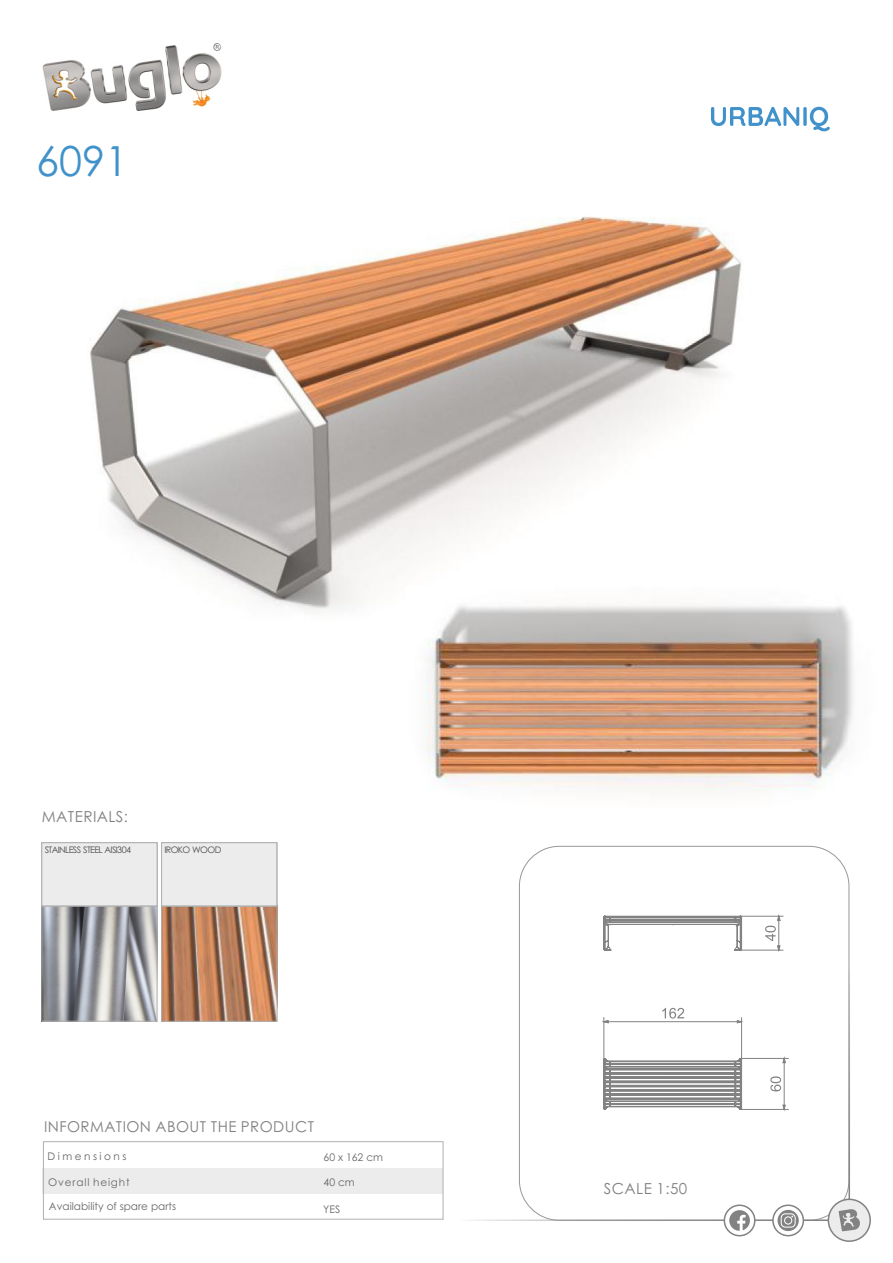
<style>
.page{position:relative;width:893px;height:1263px;background:#fff}
.page>*{position:absolute;margin:0;border:0;box-sizing:border-box;transform-origin:0 0}
.t1{font:41.4px "Century Gothic";color:#4192ca}
.t2{font:15.15px "Century Gothic";letter-spacing:.03em;color:#818281}
.t3{font:15px "Century Gothic";letter-spacing:.03em;color:#818281}
.t4{font:10.5px "Century Gothic";color:#676767}
.t5{font:10.5px "Century Gothic";letter-spacing:.08em;color:#676767}
.t6{font:10.5px "Century Gothic";letter-spacing:.235em;color:#676767}
.t7{font:9px "Century Gothic";letter-spacing:-.07em;color:#4e4e4d}
</style>
<div class="page">
<img style="left:90px;top:217px;width:651px;height:395px">
<img style="left:405px;top:587px;width:449px;height:205px">
<hr style="left:456px;top:1219px;width:373px;height:2px;background:#818281">
<img style="left:42px;top:43px;width:180px;height:68px">
<svg style="left:828px;top:1198px;width:43px;height:44px"></svg>
<svg style="left:839px;top:1208px;width:23px;height:23px"></svg>
<svg style="left:724px;top:1204px;width:31px;height:32px"></svg>
<svg style="left:729px;top:1210px;width:21px;height:21px"></svg>
<svg style="left:772px;top:1204px;width:32px;height:32px"></svg>
<hr style="left:848px;top:963px;width:2px;height:236px;background:#818281">
<svg style="left:711px;top:107px;width:119px;height:24px"></svg>
<svg style="left:778px;top:1210px;width:21px;height:21px"></svg>
<svg style="left:781px;top:1213px;width:15px;height:14px"></svg>
<div style="left:43px;top:1168px;width:400px;height:26px;background:#ececec"></div>
<hr style="left:43px;top:1142px;width:1px;height:77px;background:#afb0b0">
<hr style="left:443px;top:1180px;width:1px;height:39px;background:#afb0b0">
<hr style="left:443px;top:1142px;width:1px;height:38px;background:#afb0b0">
<hr style="left:43px;top:1219px;width:400px;height:1px;background:#afb0b0">
<hr style="left:43px;top:1141px;width:400px;height:1px;background:#afb0b0">
<svg style="left:43px;top:907px;width:112px;height:112px;background:#a0a2a5"></svg>
<div style="left:41px;top:905px;width:116px;height:116px;border:1px solid #afb0b0"></div>
<img style="left:163px;top:907px;width:112px;height:113px">
<div style="left:161px;top:905px;width:116px;height:117px;border:1px solid #afb0b0"></div>
<svg style="left:41px;top:842px;width:237px;height:65px;background:#e8e8e8"></svg>
<hr style="left:740px;top:1109px;width:48px;height:1px;background:#818281">
<hr style="left:740px;top:1058px;width:48px;height:1px;background:#818281">
<hr style="left:741px;top:1017px;width:1px;height:42px;background:#818281">
<hr style="left:603px;top:1017px;width:1px;height:42px;background:#818281">
<hr style="left:740px;top:950px;width:43px;height:1px;background:#818281">
<hr style="left:740px;top:916px;width:43px;height:1px;background:#818281">
<svg style="left:770px;top:1057px;width:16px;height:52px"></svg>
<svg style="left:603px;top:1008px;width:140px;height:16px"></svg>
<svg style="left:765px;top:915px;width:16px;height:36px"></svg>
<svg style="left:603px;top:916px;width:139px;height:34px"></svg>
<svg style="left:603px;top:1058px;width:139px;height:52px"></svg>
<h1 class="t1" style="left:36px;top:145px;width:93px">6091</h1>
<h2 class="t2" style="left:42px;top:811px;width:88px">MATERIALS:</h2>
<p class="t7" style="left:45px;top:847px;width:60px">KONSTRUKCJA:</p>
<p class="t7" style="left:45px;top:847px;width:88px">STAINLESS STEEL AISI304</p>
<p class="t7" style="left:164px;top:847px;width:60px">KONSTRUKCJA:</p>
<p class="t7" style="left:164px;top:847px;width:58px">IROKO WOOD</p>
<h3 class="t3" style="left:44px;top:1121px;width:271px">INFORMATION ABOUT THE PRODUCT</h3>
<p class="t6" style="left:48px;top:1152px;width:80px">Dimensions</p>
<p class="t5" style="left:48px;top:1178px;width:83px">Overall height</p>
<p class="t4" style="left:49px;top:1202px;width:129px">Availability of spare parts</p>
<p class="t4" style="left:323px;top:1205px;width:19px">YES</p>
<p class="t4" style="left:323px;top:1153px;width:61px">60 x 162 cm</p>
<p class="t4" style="left:323px;top:1178px;width:33px">40 cm</p>
<h2 class="t2" style="left:604px;top:1182px;width:85px">SCALE 1:50</h2>
</div>
